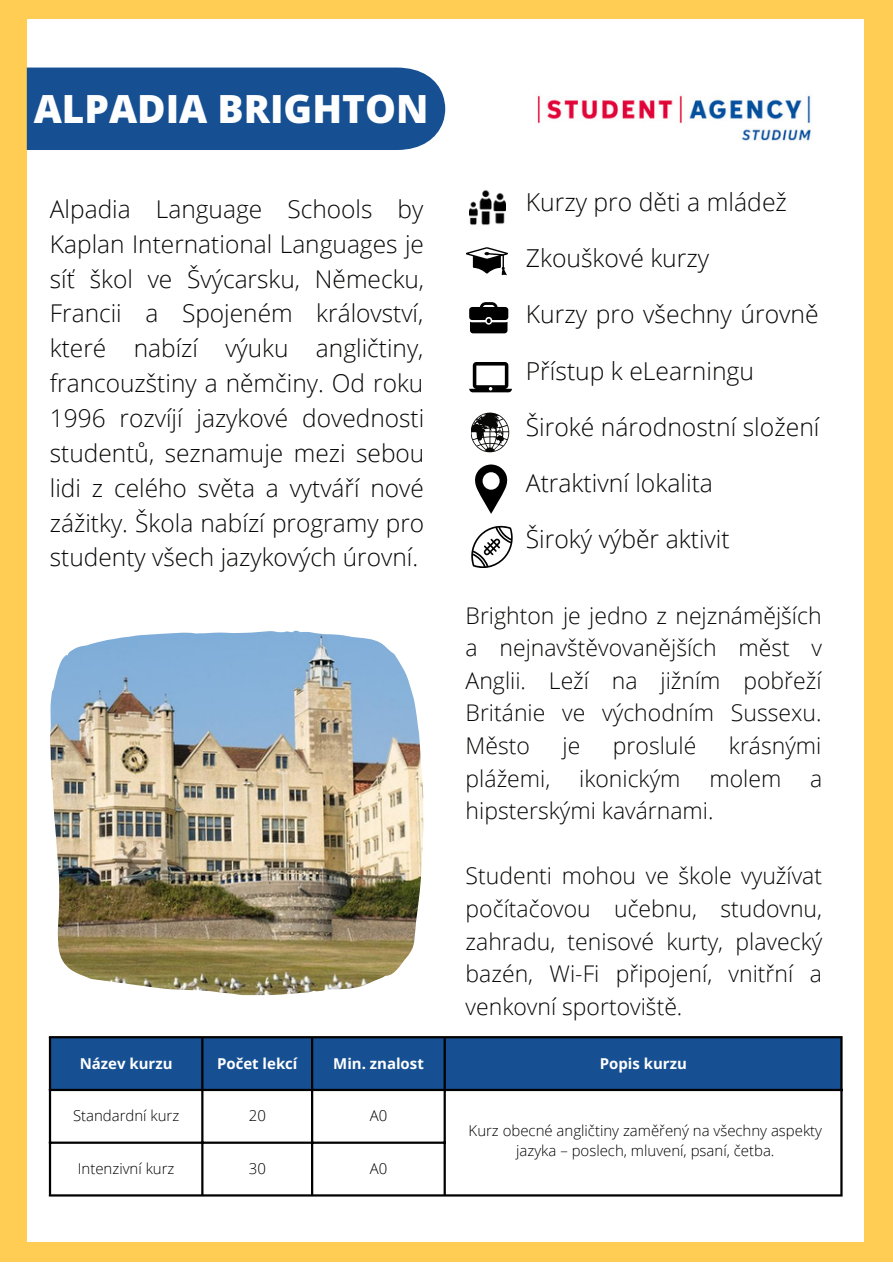
<style>
.page{position:relative;width:893px;height:1264px;background:#fff}
.page>*{position:absolute;margin:0;border:0;box-sizing:border-box;transform-origin:0 0}
.t1{font:800 38.85px "Open Sans";color:#fefeff}
.t2{font:300 24.75px "Open Sans";color:#070706}
.t3{font:300 24.45px/34.8px "Open Sans";color:#070706;text-align:justify}
.t4{font:300 22.95px/32.5px "Open Sans";color:#070706;text-align:justify}
.t5{font:300 15px/19px "Open Sans";color:#000;text-align:center}
.t6{font:700 15px "Open Sans";color:#fff}
.t7{font:700 15px "Open Sans";color:#fefeff}
</style>
<div class="page">
<div style="left:0;top:0;width:891px;height:1261px;background:#ffcd54"></div>
<div style="left:27px;top:19px;width:837px;height:1222px;background:#fff"></div>
<img style="left:537px;top:94px;width:275px;height:47px">
<div style="left:27px;top:68px;width:418px;height:82px;background:#165092"></div>
<img style="left:50px;top:630px;width:373px;height:365px">
<div style="left:51px;top:1038px;width:789px;height:50px;background:#165092"></div>
<hr style="left:49px;top:1038px;width:2px;height:156px;background:#000">
<hr style="left:201px;top:1038px;width:2px;height:156px;background:#000">
<hr style="left:311px;top:1038px;width:2px;height:156px;background:#000">
<hr style="left:443px;top:1038px;width:3px;height:156px;background:#000">
<hr style="left:840px;top:1038px;width:2px;height:156px;background:#000">
<hr style="left:49px;top:1036px;width:793px;height:2px;background:#000">
<hr style="left:49px;top:1088px;width:793px;height:3px;background:#000">
<hr style="left:49px;top:1141px;width:397px;height:2px;background:#000">
<hr style="left:49px;top:1194px;width:793px;height:2px;background:#000">
<svg style="left:466px;top:247px;width:42px;height:28px"></svg>
<svg style="left:469px;top:362px;width:43px;height:30px"></svg>
<svg style="left:469px;top:302px;width:39px;height:31px"></svg>
<img style="left:469px;top:190px;width:36px;height:35px">
<svg style="left:471px;top:412px;width:38px;height:40px"></svg>
<svg style="left:475px;top:464px;width:32px;height:50px"></svg>
<svg style="left:471px;top:525px;width:42px;height:43px"></svg>
<h1 class="t1" style="left:34px;top:82px;width:396px">ALPADIA BRIGHTON</h1>
<p class="t3" style="left:50px;top:191px;width:376px">Alpadia Language Schools by Kaplan International Languages je síť škol ve Švýcarsku, Německu, Francii a Spojeném království, které nabízí výuku angličtiny, francouzštiny a němčiny. Od roku 1996 rozvíjí jazykové dovednosti studentů, seznamuje mezi sebou lidi z celého světa a vytváří nové zážitky. Škola nabízí programy pro studenty všech jazykových úrovní.</p>
<p class="t2" style="left:526px;top:184px;width:262px">Kurzy pro děti a mládež</p>
<p class="t2" style="left:526px;top:241px;width:185px">Zkouškové kurzy</p>
<p class="t2" style="left:526px;top:297px;width:294px">Kurzy pro všechny úrovně</p>
<p class="t2" style="left:526px;top:353px;width:230px">Přístup k eLearningu</p>
<p class="t2" style="left:526px;top:409px;width:295px">Široké národnostní složení</p>
<p class="t2" style="left:526px;top:466px;width:189px">Atraktivní lokalita</p>
<p class="t2" style="left:526px;top:522px;width:205px">Široký výběr aktivit</p>
<p class="t4" style="left:465px;top:598px;width:358px">Brighton je jedno z nejznámějších a nejnavštěvovanějších měst v Anglii. Leží na jižním pobřeží Británie ve východním Sussexu.<br>Město</p>
<p class="t4" style="left:562px;top:728px;width:19px">je</p>
<p class="t4" style="left:613px;top:728px;width:85px">proslulé</p>
<p class="t4" style="left:728px;top:728px;width:94px">krásnými</p>
<p class="t4" style="left:465px;top:761px;width:86px">plážemi,</p>
<p class="t4" style="left:579px;top:761px;width:103px">ikonickým</p>
<p class="t4" style="left:709px;top:761px;width:73px">molem</p>
<p class="t4" style="left:810px;top:761px;width:14px">a</p>
<p class="t4" style="left:465px;top:794px;width:249px">hipsterskými kavárnami.</p>
<p class="t4" style="left:465px;top:859px;width:358px">Studenti mohou ve škole využívat počítačovou učebnu, studovnu, zahradu, tenisové kurty, plavecký bazén, Wi-Fi připojení, vnitřní a venkovní sportoviště.</p>
<p class="t7" style="left:80px;top:1052px;width:94px">Název kurzu</p>
<p class="t6" style="left:217px;top:1052px;width:82px">Počet lekcí</p>
<p class="t6" style="left:333px;top:1052px;width:92px">Min. znalost</p>
<p class="t6" style="left:599px;top:1052px;width:88px">Popis kurzu</p>
<p class="t5" style="left:73px;top:1106px;width:108px">Standardní kurz</p>
<p class="t5" style="left:249px;top:1106px;width:19px">20</p>
<p class="t5" style="left:370px;top:1106px;width:19px">A0</p>
<p class="t5" style="left:468px;top:1120px;width:355px">Kurz obecné angličtiny zaměřený na všechny aspekty jazyka – poslech, mluvení, psaní, četba.</p>
<p class="t5" style="left:78px;top:1158px;width:98px">Intenzivní kurz</p>
<p class="t5" style="left:249px;top:1158px;width:19px">30</p>
<p class="t5" style="left:370px;top:1158px;width:19px">A0</p>
</div>
